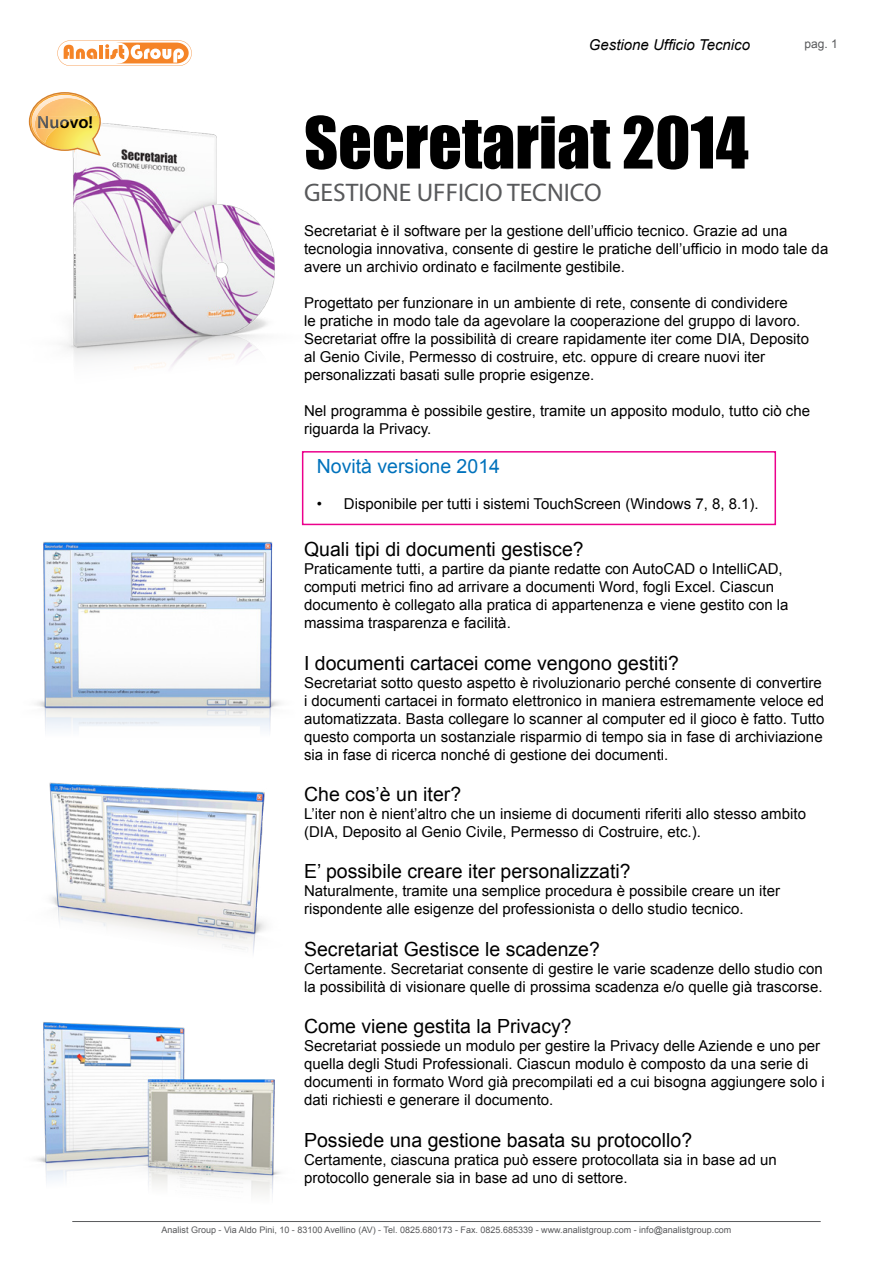
<style>
.page{position:relative;width:893px;height:1263px;background:#fff}
.page>*{position:absolute;margin:0;border:0;box-sizing:border-box;transform-origin:0 0}
.t1{font:25.5px "Myriad Pro";color:#58595b}
.t2{font:19.5px "Arial";color:#000}
.t3{font:19.5px "Arial";color:#0072bc}
.t4{font:600 18px "Myriad Pro";color:#000}
.t5{font:15px/18px "Arial";color:#000}
.t6{font:italic 15px "Arial";color:#000}
.t7{font:12px "Arial";color:#58595b}
.t8{font:9px "Arial";color:#58595b}
</style>
<div class="page">
<svg style="left:307px;top:115px;width:441px;height:55px"></svg>
<hr style="left:72px;top:1221px;width:749px;height:1px;background:#58595b">
<svg style="left:57px;top:40px;width:135px;height:26px"></svg>
<div style="left:302px;top:451px;width:474px;height:74px;border:2px solid #ec008c"></div>
<img style="left:28px;top:119px;width:279px;height:251px">
<svg style="left:29px;top:92px;width:72px;height:64px"></svg>
<img style="left:32px;top:95px;width:65px;height:48px">
<img style="left:32px;top:95px;width:60px;height:44px">
<img style="left:36px;top:542px;width:245px;height:190px">
<img style="left:49px;top:782px;width:217px;height:171px">
<img style="left:34px;top:1022px;width:247px;height:174px">
<p class="t4" style="left:37px;top:111px;width:58px">Nuovo!</p>
<p class="t6" style="left:589px;top:35px;width:163px">Gestione Ufficio Tecnico</p>
<h1 class="t1" style="left:304px;top:176px;width:299px">GESTIONE UFFICIO TECNICO</h1>
<p class="t7" style="left:804px;top:36px;width:35px">pag. 1</p>
<p class="t5" style="left:304px;top:222px;width:526px">Secretariat è il software per la gestione dell’ufficio tecnico. Grazie ad una tecnologia innovativa, consente di gestire le pratiche dell’ufficio in modo tale da avere un archivio ordinato e facilmente gestibile.</p>
<p class="t5" style="left:304px;top:294px;width:506px">Progettato per funzionare in un ambiente di rete, consente di condividere<br>le pratiche in modo tale da agevolare la cooperazione del gruppo di lavoro.<br>Secretariat offre la possibilità di creare rapidamente iter come DIA, Deposito al Genio Civile, Permesso di costruire, etc. oppure di creare nuovi iter personalizzati basati sulle proprie esigenze.</p>
<p class="t5" style="left:304px;top:402px;width:508px">Nel programma è possibile gestire, tramite un apposito modulo, tutto ciò che riguarda la Privacy.</p>
<h2 class="t3" style="left:317px;top:454px;width:185px">Novità versione 2014</h2>
<p class="t5" style="left:317px;top:495px;width:443px">• Disponibile per tutti i sistemi TouchScreen (Windows 7, 8, 8.1).</p>
<h2 class="t2" style="left:304px;top:536px;width:281px">Quali tipi di documenti gestisce?</h2>
<p class="t5" style="left:304px;top:560px;width:486px">Praticamente tutti, a partire da piante redatte con AutoCAD o IntelliCAD, computi metrici fino ad arrivare a documenti Word, fogli Excel. Ciascun documento è collegato alla pratica di appartenenza e viene gestito con la massima trasparenza e facilità.</p>
<h2 class="t2" style="left:304px;top:650px;width:377px">I documenti cartacei come vengono gestiti?</h2>
<p class="t5" style="left:304px;top:673px;width:522px">Secretariat sotto questo aspetto è rivoluzionario perché consente di convertire i documenti cartacei in formato elettronico in maniera estremamente veloce ed automatizzata. Basta collegare lo scanner al computer ed il gioco è fatto. Tutto questo comporta un sostanziale risparmio di tempo sia in fase di archiviazione sia in fase di ricerca nonché di gestione dei documenti.</p>
<h2 class="t2" style="left:304px;top:781px;width:159px">Che cos’è un iter?</h2>
<p class="t5" style="left:304px;top:805px;width:503px">L’iter non è nient’altro che un insieme di documenti riferiti allo stesso ambito (DIA, Deposito al Genio Civile, Permesso di Costruire, etc.).</p>
<h2 class="t2" style="left:304px;top:859px;width:328px">E’ possibile creare iter personalizzati?</h2>
<p class="t5" style="left:304px;top:882px;width:478px">Naturalmente, tramite una semplice procedura è possibile creare un iter rispondente alle esigenze del professionista o dello studio tecnico.</p>
<h2 class="t2" style="left:304px;top:936px;width:297px">Secretariat Gestisce le scadenze?</h2>
<p class="t5" style="left:304px;top:960px;width:520px">Certamente. Secretariat consente di gestire le varie scadenze dello studio con la possibilità di visionare quelle di prossima scadenza e/o quelle già trascorse.</p>
<h2 class="t2" style="left:304px;top:1013px;width:269px">Come viene gestita la Privacy?</h2>
<p class="t5" style="left:304px;top:1037px;width:522px">Secretariat possiede un modulo per gestire la Privacy delle Aziende e uno per quella degli Studi Professionali. Ciascun modulo è composto da una serie di documenti in formato Word già precompilati ed a cui bisogna aggiungere solo i dati richiesti e generare il documento.</p>
<h2 class="t2" style="left:304px;top:1127px;width:390px">Possiede una gestione basata su protocollo?</h2>
<p class="t5" style="left:304px;top:1150px;width:474px">Certamente, ciascuna pratica può essere protocollata sia in base ad un protocollo generale sia in base ad uno di settore.</p>
<p class="t8" style="left:162px;top:1224px;width:571px">Analist Group - Via Aldo Pini, 10 - 83100 Avellino (AV) - Tel. 0825.680173 - Fax. 0825.685339 - www.analistgroup.com - info@analistgroup.com</p>
</div>
